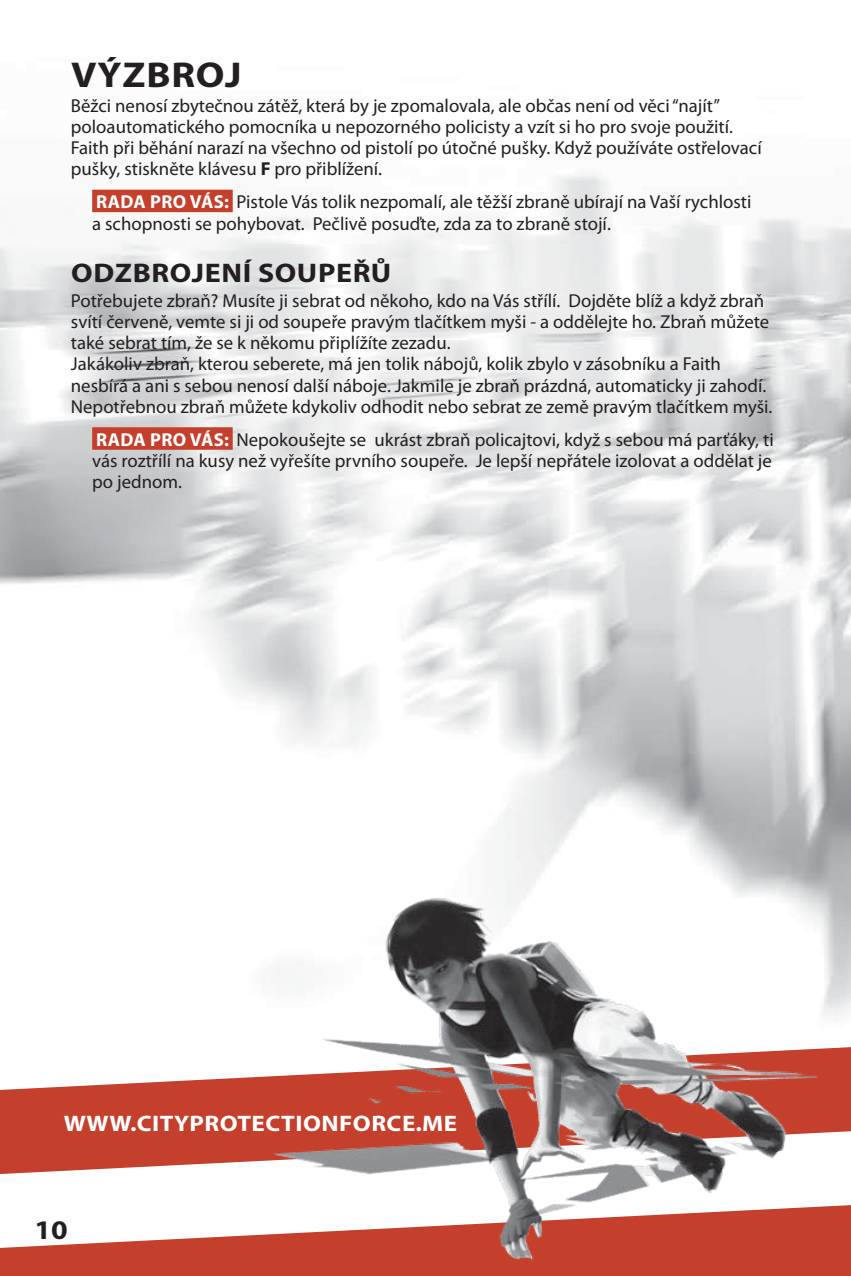
<style>
.page{position:relative;width:851px;height:1276px;background:#fff}
.page>*{position:absolute;margin:0;border:0;box-sizing:border-box;transform-origin:0 0}
.t1{font:700 36px "Myriad Pro";letter-spacing:.02em;color:#231f20;scale:1.11 1}
.t2{font:700 27px "Myriad Pro";letter-spacing:.02em;color:#231f20;scale:1.11 1}
.t3{font:700 22.5px "Myriad Pro";letter-spacing:.02em;color:#fff;scale:1.11 1}
.t4{font:18.75px/21.2px "Myriad Pro";color:#231f20}
.s1{font-weight:700}
.s2{font-weight:700;color:#fff}
</style>
<div class="page">
<img style="left:0;top:173px;width:850px;height:846px">
<svg style="left:0;top:1205px;width:850px;height:71px;fill:#c4402c"></svg>
<div style="left:92px;top:190px;width:141px;height:22px;background:#c4402c"></div>
<div style="left:92px;top:427px;width:141px;height:23px;background:#c4402c"></div>
<svg style="left:0;top:1047px;width:850px;height:127px;fill:#c4402c"></svg>
<img style="left:264px;top:889px;width:563px;height:381px">
<h1 class="t1" style="left:71px;top:51px;width:155px">VÝZBROJ</h1>
<p class="t4" style="left:71px;top:94px;width:692px">Běžci nenosí zbytečnou zátěž, která by je zpomalovala, ale občas není od věci “najít” poloautomatického pomocníka u nepozorného policisty a vzít si ho pro svoje použití.<br>Faith při běhání narazí na všechno od pistolí po útočné pušky. Když používáte ostřelovací pušky, stiskněte klávesu <span class="s1">F</span> pro přiblížení.</p>
<p class="t4" style="left:92px;top:191px;width:660px"><span class="s2">RADA PRO VÁS:</span> Pistole Vás tolik nezpomalí, ale těžší zbraně ubírají na Vaší rychlosti a schopnosti se pohybovat. Pečlivě posuďte, zda za to zbraně stojí.</p>
<h2 class="t2" style="left:71px;top:255px;width:290px">ODZBROJENÍ SOUPEŘŮ</h2>
<p class="t4" style="left:71px;top:289px;width:703px">Potřebujete zbraň? Musíte ji sebrat od někoho, kdo na Vás střílí. Dojděte blíž a když zbraň svítí červeně, vemte si ji od soupeře pravým tlačítkem myši - a oddělejte ho. Zbraň můžete také sebrat tím, že se k někomu připlížíte zezadu.<br>Jakákoliv zbraň, kterou seberete, má jen tolik nábojů, kolik zbylo v zásobníku a Faith nesbírá a ani s sebou nenosí další náboje. Jakmile je zbraň prázdná, automaticky ji zahodí.<br>Nepotřebnou zbraň můžete kdykoliv odhodit nebo sebrat ze země pravým tlačítkem myši.</p>
<p class="t4" style="left:92px;top:429px;width:683px;text-align:justify"><span class="s2">RADA PRO VÁS:</span> Nepokoušejte se ukrást zbraň policajtovi, když s sebou má parťáky, ti vás roztřílí na kusy než vyřešíte prvního soupeře. Je lepší nepřátele izolovat a oddělat je po jednom.</p>
<p class="t3" style="left:64px;top:1108px;width:356px">WWW.CITYPROTECTIONFORCE.ME</p>
<h2 class="t2" style="left:34px;top:1212px;width:32px">10</h2>
</div>
